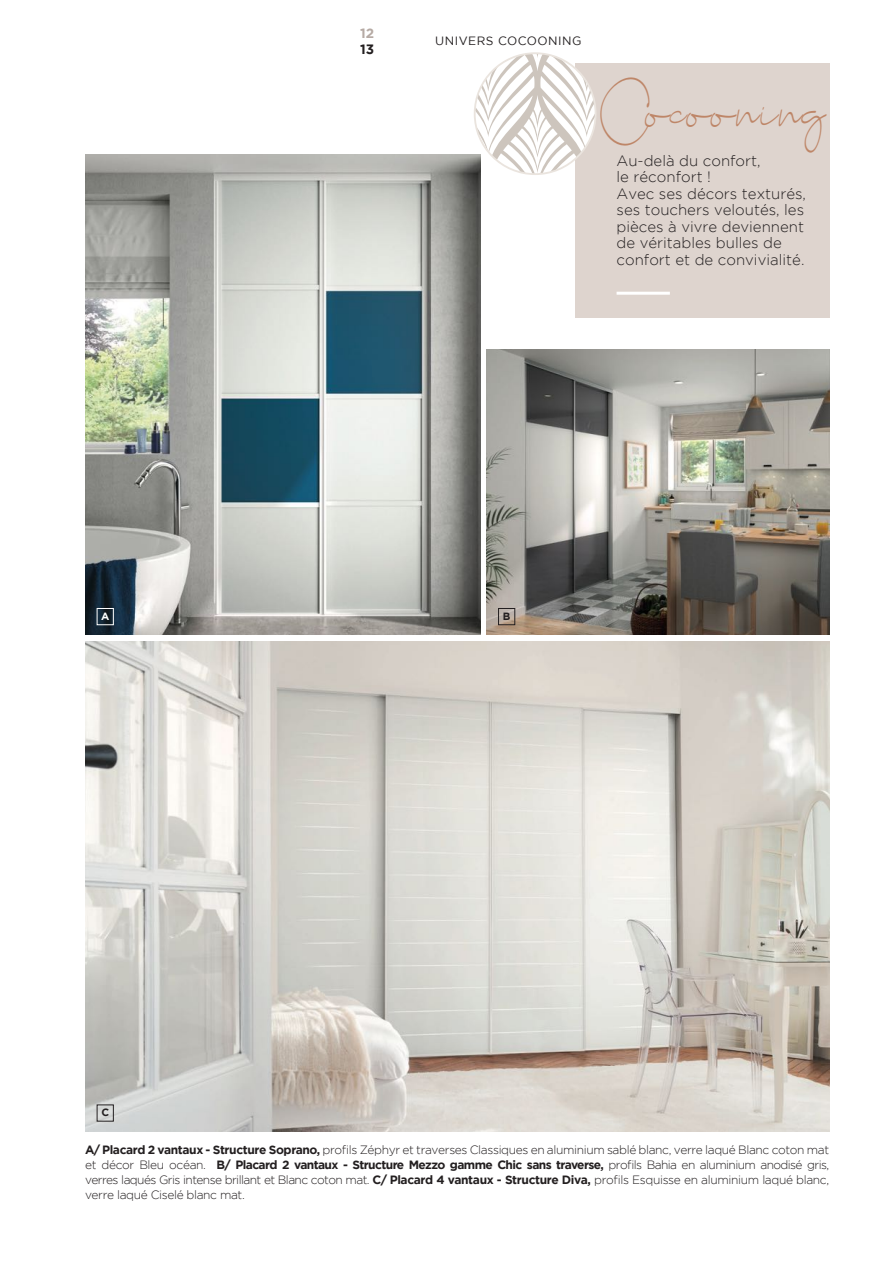
<style>
.page{position:relative;width:893px;height:1263px;background:#fff}
.page>*{position:absolute;margin:0;border:0;box-sizing:border-box;transform-origin:0 0}
.t1{font:31.65px "siontins";color:#be8668}
.t2{font:300 15px/16.5px "Gotham HTF";color:#231f20}
.t3{font:13.5px "Gotham HTF Bold 2";color:#b6aaa4}
.t4{font:13.5px "Gotham HTF Bold 2";color:#231f20}
.t5{font:300 12px/15px "Gotham HTF";letter-spacing:-.03em;color:#231f20}
.t6{font:12px "Gotham HTF Bold 2";letter-spacing:-.05em;color:#231f20}
.t7{font:12px "Gotham HTF";letter-spacing:.04em;color:#231f20}
.t8{font:10.5px "Gotham HTF Bold 2";color:#231f20}
.t9{font:10.5px "Gotham HTF Bold 2";color:#fff}
.s1{font-size:29.55px}
.s2{font-family:"Gotham HTF Bold 2";font-weight:400}
.s3{font-family:"Gotham HTF";font-weight:300}
</style>
<div class="page">
<img style="left:85px;top:641px;width:744px;height:490px">
<img style="left:85px;top:154px;width:395px;height:481px">
<img style="left:487px;top:350px;width:342px;height:285px">
<div style="left:575px;top:64px;width:254px;height:254px;background:#ded4ce"></div>
<hr style="left:617px;top:292px;width:53px;height:3px;background:#fff">
<div style="left:97px;top:608px;width:17px;height:17px;border:1px solid #fff"></div>
<div style="left:498px;top:608px;width:17px;height:17px;border:1px solid #231f20"></div>
<svg style="left:475px;top:55px;width:121px;height:119px"></svg>
<div style="left:474px;top:52px;width:122px;height:123px;border:2px solid #eae4de;border-radius:50%"></div>
<p class="t3" style="left:360px;top:25px;width:16px">12</p>
<p class="t4" style="left:360px;top:41px;width:16px">13</p>
<p class="t7" style="left:435px;top:34px;width:148px">UNIVERS COCOONING</p>
<h1 class="t1" style="left:601px;top:97px;width:227px"><span class="s1">C</span>o co o n i n g</h1>
<p class="t2" style="left:617px;top:152px;width:191px">Au-delà du confort,<br>le réconfort !<br>Avec ses décors texturés, ses touchers veloutés, les pièces à vivre deviennent de véritables bulles de confort et de convivialité.</p>
<p class="t9" style="left:101px;top:610px;width:10px">A</p>
<p class="t8" style="left:503px;top:610px;width:9px">B</p>
<p class="t8" style="left:101px;top:1107px;width:9px">C</p>
<p class="t5" style="left:85px;top:1142px;width:746px"><span class="s2">A/ Placard 2 vantaux - Structure Soprano,</span> profils Zéphyr et traverses Classiques en aluminium sablé blanc, verre laqué Blanc coton mat</p>
<p class="t6" style="left:85px;top:1158px;width:746px"><span class="s3">et décor Bleu océan.</span> B/ Placard 2 vantaux - Structure Mezzo gamme Chic sans traverse, <span class="s3">profils Bahia en aluminium anodisé gris,</span></p>
<p class="t5" style="left:85px;top:1172px;width:746px">verres laqués Gris intense brillant et Blanc coton mat. <span class="s2">C/ Placard 4 vantaux - Structure Diva,</span> profils Esquisse en aluminium laqué blanc, verre laqué Ciselé blanc mat.</p>
</div>
